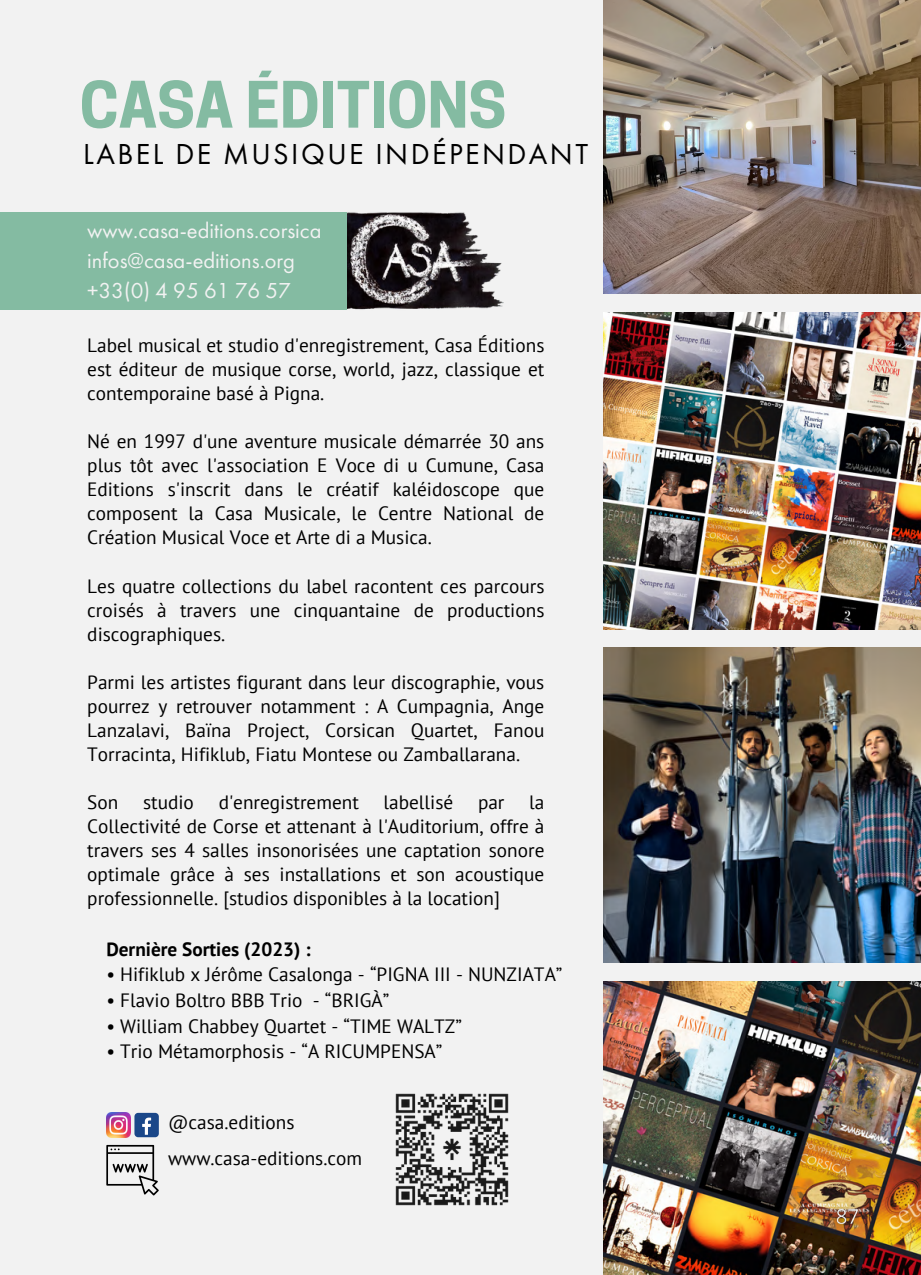
<style>
.page{position:relative;width:921px;height:1275px;background:#f2f2f2}
.page>*{position:absolute;margin:0;border:0;box-sizing:border-box;transform-origin:0 0}
.t1{font:700 60px "Cooper Hewitt";color:#84bba2}
.t2{font:30px "Futura PT";letter-spacing:.08em;color:#000}
.t3{font:22.5px/30px "Futura PT";color:#f2f2f2}
.t4{font:19.25px/24px "PT Sans";color:#000;text-align:justify}
.t5{font:700 19.25px "PT Sans";color:#000}
</style>
<div class="page">
<img style="left:604px;top:312px;width:317px;height:317px">
<img style="left:604px;top:982px;width:317px;height:293px">
<img style="left:604px;top:0;width:317px;height:293px">
<img style="left:604px;top:648px;width:317px;height:315px">
<img style="left:339px;top:212px;width:165px;height:98px">
<div style="left:0;top:212px;width:346px;height:97px;background:#84bba2"></div>
<img style="left:106px;top:1113px;width:25px;height:24px">
<div style="left:134px;top:1113px;width:25px;height:24px;background:#1a4789;border-radius:4px"></div>
<svg style="left:142px;top:1118px;width:9px;height:17px"></svg>
<svg style="left:106px;top:1145px;width:53px;height:51px"></svg>
<img style="left:396px;top:1093px;width:112px;height:113px">
<img style="left:826px;top:1198px;width:43px;height:39px">
<h1 class="t1" style="left:80px;top:83px;width:428px">CASA ÉDITIONS</h1>
<h2 class="t2" style="left:83px;top:135px;width:506px">LABEL DE MUSIQUE INDÉPENDANT</h2>
<p class="t3" style="left:87px;top:215px;width:236px">www.casa-editions.corsica infos@casa-editions.org +33(0) 4 95 61 76 57</p>
<p class="t4" style="left:87px;top:333px;width:458px">Label musical et studio d'enregistrement, Casa Éditions est éditeur de musique corse, world, jazz, classique et contemporaine basé à Pigna.</p>
<p class="t4" style="left:87px;top:429px;width:458px">Né en 1997 d'une aventure musicale démarrée 30 ans plus tôt avec l'association E Voce di u Cumune, Casa Editions s'inscrit dans le créatif kaléidoscope que composent la Casa Musicale, le Centre National de Création Musical Voce et Arte di a Musica.</p>
<p class="t4" style="left:87px;top:573px;width:458px">Les quatre collections du label racontent ces parcours croisés à travers une cinquantaine de productions discographiques.</p>
<p class="t4" style="left:87px;top:670px;width:458px">Parmi les artistes figurant dans leur discographie, vous pourrez y retrouver notamment : A Cumpagnia, Ange Lanzalavi, Baïna Project, Corsican Quartet, Fanou Torracinta, Hifiklub, Fiatu Montese ou Zamballarana.</p>
<p class="t4" style="left:87px;top:790px;width:33px">Son</p>
<p class="t4" style="left:143px;top:790px;width:52px">studio</p>
<p class="t4" style="left:219px;top:790px;width:142px">d'enregistrement</p>
<p class="t4" style="left:383px;top:790px;width:71px">labellisé</p>
<p class="t4" style="left:478px;top:790px;width:28px">par</p>
<p class="t4" style="left:87px;top:790px;width:458px;text-indent:442px">la Collectivité de Corse et attenant à l'Auditorium, offre à travers ses 4 salles insonorisées une captation sonore optimale grâce à ses installations et son acoustique professionnelle. [studios disponibles à la location]</p>
<p class="t5" style="left:106px;top:936px;width:206px">Dernière Sorties (2023) :</p>
<p class="t4" style="left:106px;top:962px;width:457px">• Hifiklub x Jérôme Casalonga - “PIGNA III - NUNZIATA”</p>
<p class="t4" style="left:106px;top:988px;width:284px">• Flavio Boltro BBB Trio - “BRIGÀ”</p>
<p class="t4" style="left:106px;top:1013px;width:357px">• William Chabbey Quartet - “TIME WALTZ”</p>
<p class="t4" style="left:106px;top:1039px;width:337px">• Trio Métamorphosis - “A RICUMPENSA”</p>
<p class="t4" style="left:168px;top:1103px;width:196px;line-height:36.8px">@casa.editions www.casa-editions.com</p>
</div>
